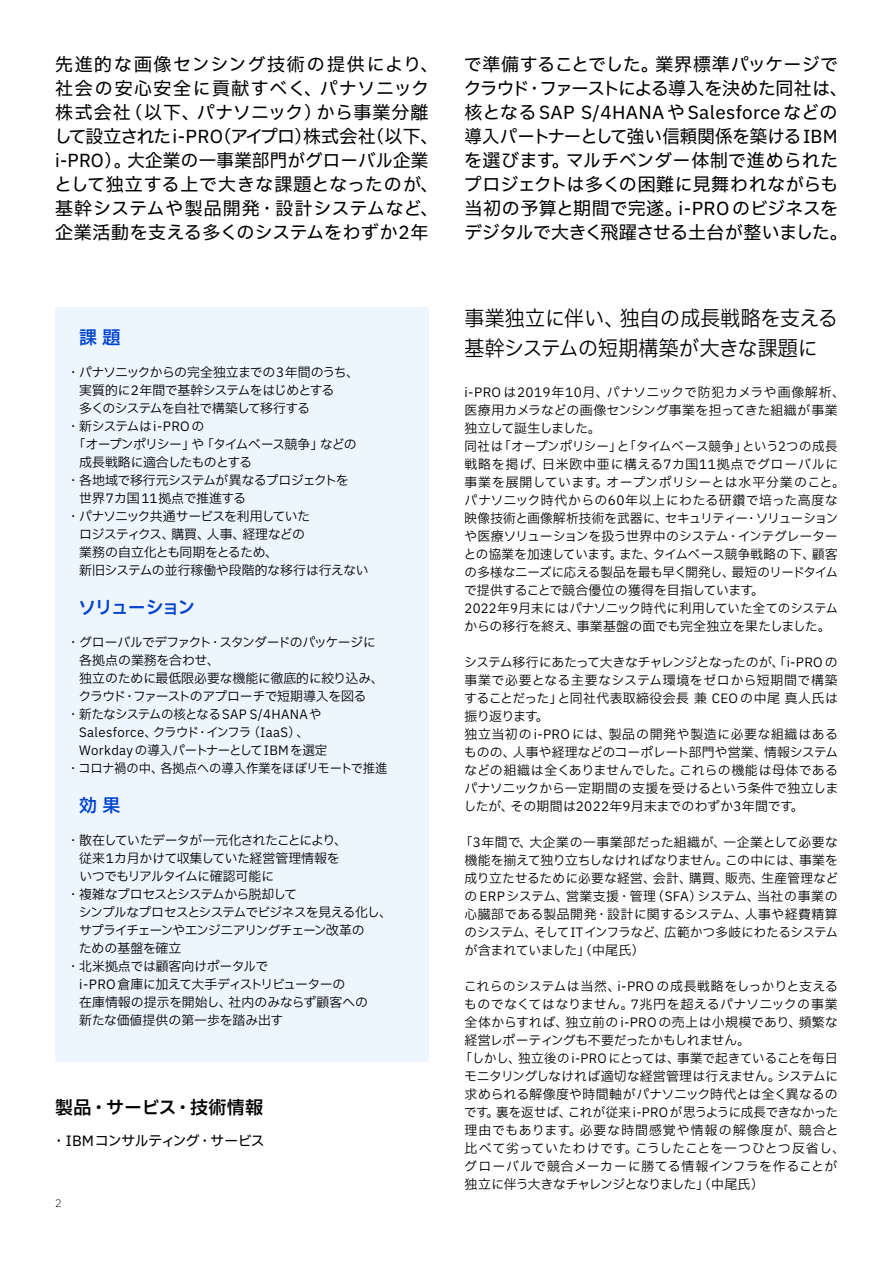
<style>
.page{position:relative;width:893px;height:1263px;background:#fff}
.page>*{position:absolute;margin:0;border:0;box-sizing:border-box;transform-origin:0 0}
.中見出し{font:21px/30px "IBM Plex Sans JP";letter-spacing:.01em;color:#000;scale:.95 1}
.p1リード{font:18px/24px "IBM Plex Sans JP Text";letter-spacing:.015em;color:#000}
.t1{font:18px "IBM Plex Sans JP Sm Bld";letter-spacing:.02em;color:#000}
.p1概要項目{font:18px "IBM Plex Sans JP Sm Bld";letter-spacing:-.08em;color:#0043ce}
.t2{font:14.25px "IBM Plex Sans JP Text";letter-spacing:-.055em;color:#000}
.本文{font:12.9px/18px "IBM Plex Sans JP";letter-spacing:.01em;color:#000}
.p1概要{font:12.9px/18px "IBM Plex Sans JP";letter-spacing:-.03em;color:#000}
.p1概要-2{font:12.9px/18px "IBM Plex Sans JP";letter-spacing:-.01em;color:#000}
.p1概要-3{font:12.9px/18px "IBM Plex Sans JP";letter-spacing:-.065em;color:#000}
.p1概要-4{font:12.9px/18px "IBM Plex Sans JP";letter-spacing:.015em;color:#000}
.p1概要-5{font:12.9px "IBM Plex Sans JP";letter-spacing:-.06em;color:#000}
.p1概要-6{font:12.9px "IBM Plex Sans JP";letter-spacing:-.05em;color:#000}
.t3{font:300 10.5px "IBM Plex Sans JP";color:#231f20}
</style>
<div class="page">
<div style="left:55px;top:307px;width:373px;height:755px;background:#edf5ff"></div>
<p class="p1リード" style="left:54px;top:51px;width:386px">先進的な画像センシング技術の提供により、社会の安心安全に貢献すべく、パナソニック株式会社（以下、パナソニック）から事業分離して設立されたi-PRO（アイプロ）株式会社（以下、i-PRO）。大企業の一事業部門がグローバル企業として独立する上で大きな課題となったのが、基幹システムや製品開発・設計システムなど、企業活動を支える多くのシステムをわずか2年</p>
<p class="p1リード" style="left:463px;top:51px;width:386px">で準備することでした。業界標準パッケージでクラウド・ファーストによる導入を決めた同社は、核となる SAP S/4HANA や Salesforce などの導入パートナーとして強い信頼関係を築けるIBMを選びます。マルチベンダー体制で進められたプロジェクトは多くの困難に見舞われながらも当初の予算と期間で完遂。i-PRO のビジネスをデジタルで大きく飛躍させる土台が整いました。</p>
<p class="p1概要項目" style="left:79px;top:324px;width:43px">課 題</p>
<p class="p1概要" style="left:79px;top:363px;width:281px;text-indent:-12px">・パナソニックからの完全独立までの3年間のうち、実質的に2年間で基幹システムをはじめとする<br>多くのシステムを自社で構築して移行する</p>
<p class="p1概要-6" style="left:67px;top:417px;width:139px">・新システムは i-PRO の</p>
<p class="p1概要-5" style="left:73px;top:435px;width:286px">「オープンポリシー」や「タイムベース競争」などの</p>
<p class="p1概要" style="left:79px;top:453px;width:174px">成長戦略に適合したものとする</p>
<p class="p1概要" style="left:79px;top:471px;width:271px;text-indent:-12px">・各地域で移行元システムが異なるプロジェクトを世界7カ国 11拠点で推進する</p>
<p class="p1概要" style="left:79px;top:507px;width:291px;text-indent:-12px">・パナソニック共通サービスを利用していた<br>ロジスティクス、購買、人事、経理などの<br>業務の自立化とも同期をとるため、<br>新旧システムの並行稼働や段階的な移行は行えない</p>
<p class="p1概要項目" style="left:78px;top:594px;width:119px">ソリューション</p>
<p class="p1概要" style="left:78px;top:633px;width:307px;text-indent:-12px">・グローバルでデファクト・スタンダードのパッケージに各拠点の業務を合わせ、<br>独立のために最低限必要な機能に徹底的に絞り込み、クラウド・ファーストのアプローチで短期導入を図る</p>
<p class="p1概要-4" style="left:79px;top:705px;width:250px;text-indent:-12px">・新たなシステムの核となるSAP S/4HANAや<br>Salesforce、クラウド・インフラ（IaaS）、<br>Workday の導入パートナーとしてIBMを選定</p>
<p class="p1概要-2" style="left:67px;top:759px;width:322px">・コロナ禍の中、各拠点への導入作業をほぼリモートで推進</p>
<p class="p1概要項目" style="left:79px;top:792px;width:43px">効 果</p>
<p class="p1概要" style="left:79px;top:831px;width:269px;text-indent:-12px">・散在していたデータが一元化されたことにより、従来1カ月かけて収集していた経営管理情報をいつでもリアルタイムに確認可能に</p>
<p class="p1概要-3" style="left:79px;top:885px;width:315px;text-indent:-12px">・複雑なプロセスとシステムから脱却して<br>シンプルなプロセスとシステムでビジネスを見える化し、サプライチェーンやエンジニアリングチェーン改革の<br>ための基盤を確立</p>
<p class="p1概要-2" style="left:79px;top:957px;width:290px;text-indent:-12px">・北米拠点では顧客向けポータルで<br>i-PRO 倉庫に加えて大手ディストリビューターの<br>在庫情報の提示を開始し、社内のみならず顧客への新たな価値提供の第一歩を踏み出す</p>
<p class="t1" style="left:55px;top:1093px;width:210px">製品・サービス・技術情報</p>
<p class="t2" style="left:52px;top:1131px;width:215px">・ IBMコンサルティング・サービス</p>
<p class="t3" style="left:55px;top:1196px;width:8px">2</p>
<p class="中見出し" style="left:465px;top:302px;width:394px">事業独立に伴い、独自の成長戦略を支える基幹システムの短期構築が大きな課題に</p>
<p class="本文" style="left:465px;top:382px;width:382px">i-PRO は2019年10月、パナソニックで防犯カメラや画像解析、医療用カメラなどの画像センシング事業を担ってきた組織が事業独立して誕生しました。</p>
<p class="本文" style="left:464px;top:436px;width:383px">同社は「オープンポリシー」と「タイムベース競争」という2つの成長戦略を掲げ、日米欧中亜に構える7カ国11拠点でグローバルに事業を展開しています。オープンポリシーとは水平分業のこと。パナソニック時代からの60年以上にわたる研鑽で培った高度な映像技術と画像解析技術を武器に、セキュリティー・ソリューションや医療ソリューションを扱う世界中のシステム・インテグレーターとの協業を加速しています。また、タイムベース競争戦略の下、顧客の多様なニーズに応える製品を最も早く開発し、最短のリードタイムで提供することで競合優位の獲得を目指しています。</p>
<p class="本文" style="left:465px;top:598px;width:375px">2022年9月末にはパナソニック時代に利用していた全てのシステムからの移行を終え、事業基盤の面でも完全独立を果たしました。</p>
<p class="本文" style="left:464px;top:652px;width:375px;text-align:justify">システム移行にあたって大きなチャレンジとなったのが、「i-PRO の事業で必要となる主要なシステム環境をゼロから短期間で構築することだった」と同社代表取締役会長 兼 CEO の中尾 真人氏は振り返ります。</p>
<p class="本文" style="left:463px;top:724px;width:376px;text-align:justify">独立当初の i-PROには、製品の開発や製造に必要な組織はあるものの、人事や経理などのコーポレート部門や営業、情報システムなどの組織は全くありませんでした。これらの機能は母体であるパナソニックから一定期間の支援を受けるという条件で独立しましたが、その期間は2022年9月末までのわずか3年間です。</p>
<p class="本文" style="left:465px;top:832px;width:375px;text-align:justify;text-indent:-5px">「3年間で、大企業の一事業部だった組織が、一企業として必要な機能を揃えて独り立ちしなければなりません。この中には、事業を成り立たせるために必要な経営、会計、購買、販売、生産管理などの ERPシステム、営業支援・管理（SFA）システム、当社の事業の心臓部である製品開発・設計に関するシステム、人事や経費精算のシステム、そしてITインフラなど、広範かつ多岐にわたるシステムが含まれていました」（中尾氏）</p>
<p class="本文" style="left:464px;top:976px;width:376px;text-align:justify">これらのシステムは当然、i-PRO の成長戦略をしっかりと支えるものでなくてはなりません。7兆円を超えるパナソニックの事業全体からすれば、独立前の i-PRO の売上は小規模であり、頻繁な経営レポーティングも不要だったかもしれません。</p>
<p class="本文" style="left:464px;top:1048px;width:382px;text-indent:-4px">「しかし、独立後の i-PRO にとっては、事業で起きていることを毎日モニタリングしなければ適切な経営管理は行えません。システムに求められる解像度や時間軸がパナソニック時代とは全く異なるのです。裏を返せば、これが従来 i-PRO が思うように成長できなかった理由でもあります。必要な時間感覚や情報の解像度が、競合と比べて劣っていたわけです。こうしたことを一つひとつ反省し、グローバルで競合メーカーに勝てる情報インフラを作ることが独立に伴う大きなチャレンジとなりました」（中尾氏）</p>
</div>
